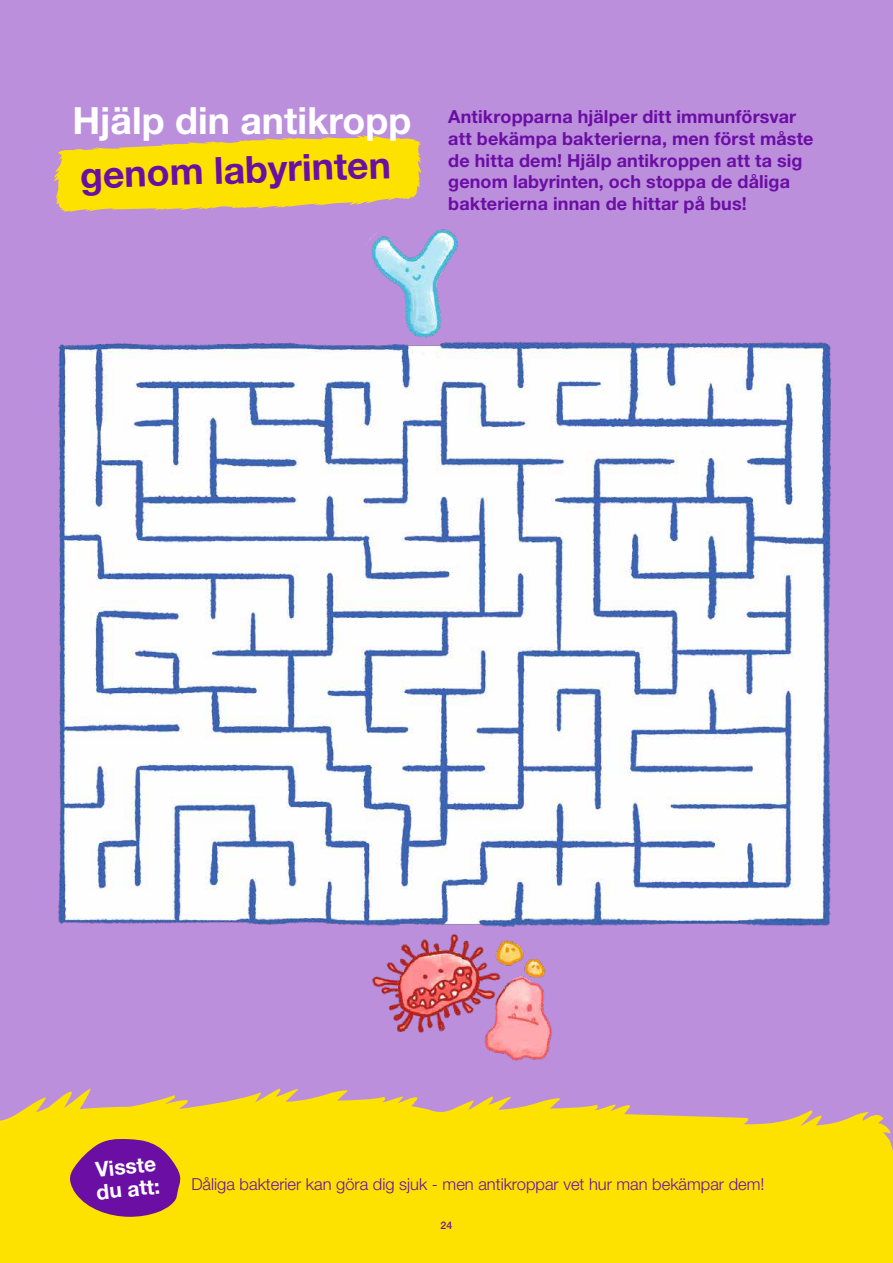
<style>
.page{position:relative;width:893px;height:1263px;background:#bc8fdd}
.page>*{position:absolute;margin:0;border:0;box-sizing:border-box;transform-origin:0 0}
.t1{font:700 37.5px "Helvetica Neue LT Std";color:#fff}
.t2{font:700 37.5px "Helvetica Neue LT Std";color:#6b0ea3}
.t3{font:700 21px/22.8px "Helvetica Neue LT Std";color:#fff}
.t4{font:700 18px/21.6px "Helvetica Neue LT Std";letter-spacing:.005em;color:#6b0ea3}
.t5{font:300 16.5px "Helvetica Neue LT Std";color:#6b0ea3}
.t6{font:500 10.5px "Helvetica Neue LT Std";color:#6b0ea3}
</style>
<div class="page">
<svg style="left:0;top:1088px;width:892px;height:175px;fill:#fde200"></svg>
<hr style="left:892px;top:0;width:1px;height:1263px;background:#ea7100">
<img style="left:58px;top:223px;width:835px;height:847px">
<svg style="left:69px;top:1138px;width:112px;height:79px"></svg>
<svg style="left:53px;top:135px;width:368px;height:77px"></svg>
<h1 class="t1" style="left:72px;top:98px;width:340px">Hjälp din antikropp</h1>
<h1 class="t2" style="left:79px;top:152px;width:313px;rotate:-2deg">genom labyrinten</h1>
<p class="t4" style="left:448px;top:106px;width:367px">Antikropparna hjälper ditt immunförsvar att bekämpa bakterierna, men först måste de hitta dem! Hjälp antikroppen att ta sig genom labyrinten, och stoppa de dåliga bakterierna innan de hittar på bus!</p>
<p class="t3" style="left:93px;top:1158px;width:65px;rotate:-6deg">Visste du att:</p>
<p class="t5" style="left:191px;top:1174px;width:575px">Dåliga bakterier kan göra dig sjuk - men antikroppar vet hur man bekämpar dem!</p>
<p class="t6" style="left:441px;top:1219px;width:13px">24</p>
</div>
